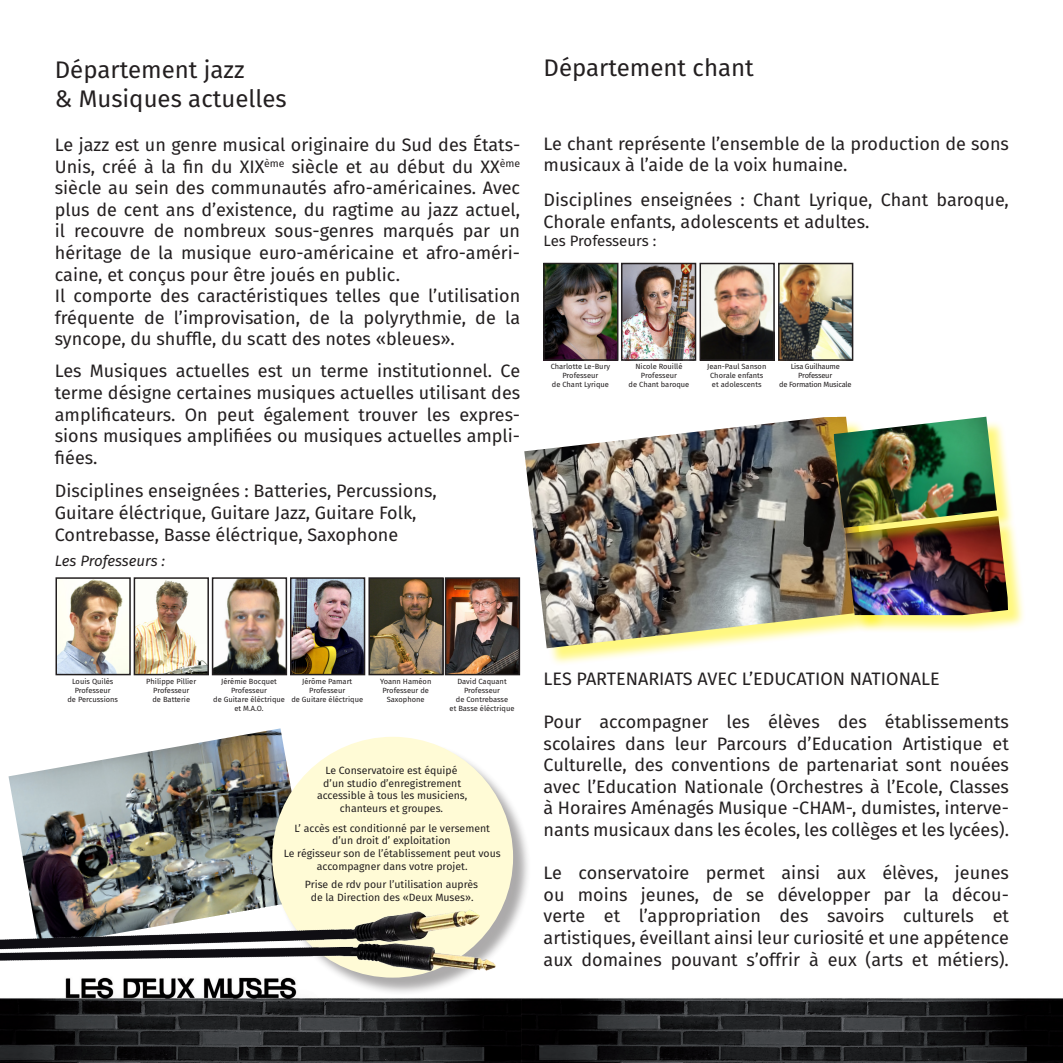
<style>
.page{position:relative;width:1063px;height:1063px;background:#fff}
.page>*{position:absolute;margin:0;border:0;box-sizing:border-box;transform-origin:0 0}
.les_departements{font:24px/28.8px "Fira Sans";color:#231f20}
.texte_standard{font:18px/21.6px "Fira Sans";color:#231f20;text-align:justify}
.les_departements-2{font:18px/21.6px "Fira Sans";color:#231f20;text-align:justify}
.les_disciplines{font:18px/21.6px "Fira Sans";color:#231f20}
.les_disciplines-2{font:15px "Fira Sans";letter-spacing:-.005em;color:#231f20}
.texte_standard-2{font:italic 15px "Fira Sans";letter-spacing:-.005em;color:#231f20}
.texte_standard-3{font:10.5px/12.6px "Fira Sans";color:#231f20;text-align:center}
.le_nom_des_professeu{font:7.5px/9px "Fira Sans";color:#231f20;text-align:center}
.le_nom_des_professeu-2{font:7.5px "Fira Sans";letter-spacing:-.03em;color:#231f20}
</style>
<div class="page">
<img style="left:0;top:262px;width:1063px;height:801px">
<img style="left:546px;top:266px;width:69px;height:92px">
<div style="left:543px;top:263px;width:75px;height:98px;border:2px solid #231f20"></div>
<img style="left:624px;top:266px;width:69px;height:92px">
<div style="left:621px;top:263px;width:75px;height:98px;border:2px solid #231f20"></div>
<img style="left:703px;top:266px;width:69px;height:92px">
<div style="left:700px;top:263px;width:75px;height:98px;border:2px solid #231f20"></div>
<div style="left:527px;top:419px;width:359px;height:247px;background:#fff101;opacity:.5"></div>
<img style="left:524px;top:417px;width:344px;height:231px">
<div style="left:848px;top:519px;width:178px;height:115px;background:#fff101;opacity:.5"></div>
<img style="left:845px;top:546px;width:163px;height:69px">
<div style="left:836px;top:419px;width:179px;height:127px;background:#fff101;opacity:.5"></div>
<img style="left:834px;top:417px;width:163px;height:111px">
<img style="left:59px;top:580px;width:69px;height:92px">
<div style="left:56px;top:577px;width:75px;height:98px;border:2px solid #231f20"></div>
<img style="left:137px;top:580px;width:69px;height:92px">
<div style="left:134px;top:577px;width:75px;height:98px;border:2px solid #231f20"></div>
<img style="left:215px;top:580px;width:69px;height:92px">
<div style="left:212px;top:577px;width:75px;height:98px;border:2px solid #231f20"></div>
<img style="left:293px;top:580px;width:69px;height:92px">
<div style="left:290px;top:577px;width:75px;height:98px;border:2px solid #231f20"></div>
<img style="left:371px;top:580px;width:70px;height:92px">
<div style="left:368px;top:577px;width:76px;height:98px;border:2px solid #231f20"></div>
<img style="left:448px;top:580px;width:69px;height:92px">
<div style="left:445px;top:577px;width:75px;height:98px;border:2px solid #231f20"></div>
<img style="left:9px;top:728px;width:302px;height:167px">
<div style="left:275px;top:739px;width:257px;height:257px;background:#231f20;opacity:.38"></div>
<div style="left:272px;top:737px;width:241px;height:241px;background:#fffbd6;border-radius:50%"></div>
<img style="left:0;top:895px;width:503px;height:112px">
<img style="left:781px;top:266px;width:69px;height:92px">
<div style="left:778px;top:263px;width:75px;height:98px;border:2px solid #231f20"></div>
<p class="les_departements" style="left:55px;top:55px;width:233px">Département jazz<br>&amp; Musiques actuelles</p>
<p class="texte_standard" style="left:55px;top:133px;width:467px">Le jazz est un genre musical originaire du Sud des États-Unis, créé à la fin du XIX<sup>ème</sup> siècle et au début du XX<sup>ème </sup>siècle au sein des communautés afro-américaines. Avec plus de cent ans d’existence, du ragtime au jazz actuel, il recouvre de nombreux sous-genres marqués par un héritage de la musique euro-américaine et afro-améri&shy;caine, et conçus pour être joués en public.</p>
<p class="texte_standard" style="left:55px;top:285px;width:467px">Il comporte des caractéristiques telles que l’utilisation fréquente de l’improvisation, de la polyrythmie, de la syncope, du shuffle, du scatt des notes «bleues».</p>
<p class="texte_standard" style="left:55px;top:360px;width:467px">Les Musiques actuelles est un terme institutionnel. Ce terme désigne certaines musiques actuelles utilisant des amplificateurs. On peut également trouver les expres&shy;sions musiques amplifiées ou musiques actuelles ampli&shy;fiées.</p>
<p class="texte_standard" style="left:55px;top:480px;width:383px">Disciplines enseignées : Batteries, Percussions,</p>
<p class="texte_standard" style="left:55px;top:502px;width:363px">Guitare éléctrique, Guitare Jazz, Guitare Folk,</p>
<p class="texte_standard" style="left:55px;top:523px;width:345px">Contrebasse, Basse éléctrique, Saxophone</p>
<p class="texte_standard-2" style="left:55px;top:550px;width:112px">Les Professeurs :</p>
<p class="les_departements" style="left:544px;top:53px;width:212px">Département chant</p>
<p class="texte_standard" style="left:544px;top:132px;width:467px">Le chant représente l’ensemble de la production de sons musicaux à l’aide de la voix humaine.</p>
<p class="les_disciplines" style="left:544px;top:189px;width:467px">Disciplines enseignées : Chant Lyrique, Chant baroque,<br>Chorale enfants, adolescents et adultes.</p>
<p class="les_disciplines-2" style="left:544px;top:229px;width:114px">Les Professeurs :</p>
<p class="le_nom_des_professeu" style="left:551px;top:362px;width:61px">Charlotte Le-Bury</p>
<p class="le_nom_des_professeu" style="left:552px;top:371px;width:59px">Professeur<br>de Chant Lyrique</p>
<p class="le_nom_des_professeu" style="left:635px;top:362px;width:49px">Nicole Rouillé</p>
<p class="le_nom_des_professeu" style="left:629px;top:371px;width:62px">Professeur<br>de Chant baroque</p>
<p class="le_nom_des_professeu" style="left:707px;top:362px;width:61px">Jean-Paul Sanson</p>
<p class="le_nom_des_professeu" style="left:710px;top:371px;width:55px;text-align:left">Chorale enfants et adolescents</p>
<p class="le_nom_des_professeu-2" style="left:791px;top:361px;width:51px">Lisa Guilhaume</p>
<p class="le_nom_des_professeu-2" style="left:798px;top:370px;width:36px">Professeur</p>
<p class="le_nom_des_professeu-2" style="left:779px;top:379px;width:74px">de Formation Musicale</p>
<p class="le_nom_des_professeu" style="left:72px;top:677px;width:43px">Louis Quilès</p>
<p class="le_nom_des_professeu" style="left:67px;top:686px;width:52px">Professeur<br>de Percussions</p>
<p class="le_nom_des_professeu" style="left:146px;top:677px;width:51px">Philippe Pillier</p>
<p class="le_nom_des_professeu" style="left:152px;top:686px;width:39px;text-align:left">Professeur de Batterie</p>
<p class="le_nom_des_professeu" style="left:221px;top:677px;width:57px">Jérémie Bocquet</p>
<p class="le_nom_des_professeu" style="left:213px;top:686px;width:73px">Professeur<br>de Guitare éléctrique</p>
<p class="le_nom_des_professeu" style="left:234px;top:704px;width:31px">et M.A.O.</p>
<p class="le_nom_des_professeu" style="left:302px;top:677px;width:52px">Jérôme Pamart</p>
<p class="le_nom_des_professeu" style="left:291px;top:686px;width:73px">Professeur<br>de Guitare éléctrique</p>
<p class="le_nom_des_professeu" style="left:380px;top:677px;width:53px">Yoann Haméon</p>
<p class="le_nom_des_professeu" style="left:382px;top:686px;width:48px">Professeur de<br>Saxophone</p>
<p class="le_nom_des_professeu" style="left:457px;top:677px;width:51px">David Caquant</p>
<p class="le_nom_des_professeu" style="left:456px;top:686px;width:54px">Professeur<br>de Contrebasse</p>
<p class="le_nom_des_professeu" style="left:450px;top:704px;width:66px">et Basse éléctrique</p>
<p class="texte_standard-3" style="left:323px;top:764px;width:139px;text-align:left">Le Conservatoire est équipé d’un studio d’enregistrement</p>
<p class="texte_standard-3" style="left:317px;top:789px;width:152px">accessible à tous les musiciens,</p>
<p class="texte_standard-3" style="left:340px;top:802px;width:105px">chanteurs et groupes.</p>
<p class="texte_standard-3" style="left:294px;top:822px;width:197px">L’ accès est conditionné par le versement d’un droit d’ exploitation</p>
<p class="texte_standard-3" style="left:284px;top:847px;width:218px">Le régisseur son de l’établissement peut vous accompagner dans votre projet.</p>
<p class="texte_standard-3" style="left:305px;top:878px;width:175px">Prise de rdv pour l’utilisation auprès</p>
<p class="texte_standard-3" style="left:311px;top:891px;width:164px">de la Direction des «Deux Muses».</p>
<p class="les_departements-2" style="left:544px;top:667px;width:398px">LES PARTENARIATS AVEC L’EDUCATION NATIONALE</p>
<p class="les_departements-2" style="left:544px;top:710px;width:467px">Pour accompagner les élèves des établissements scolaires dans leur Parcours d’Education Artistique et Culturelle, des conventions de partenariat sont nouées avec l’Education Nationale (Orchestres à l’Ecole, Classes à Horaires Aménagés Musique -CHAM-, dumistes, interve&shy;nants musicaux dans les écoles, les collèges et les lycées).</p>
<p class="les_departements-2" style="left:544px;top:862px;width:467px">Le conservatoire permet ainsi aux élèves, jeunes ou moins jeunes, de se développer par la décou&shy;verte et l’appropriation des savoirs culturels et artistiques, éveillant ainsi leur curiosité et une appétence aux domaines pouvant s’offrir à eux (arts et métiers).</p>
</div>
